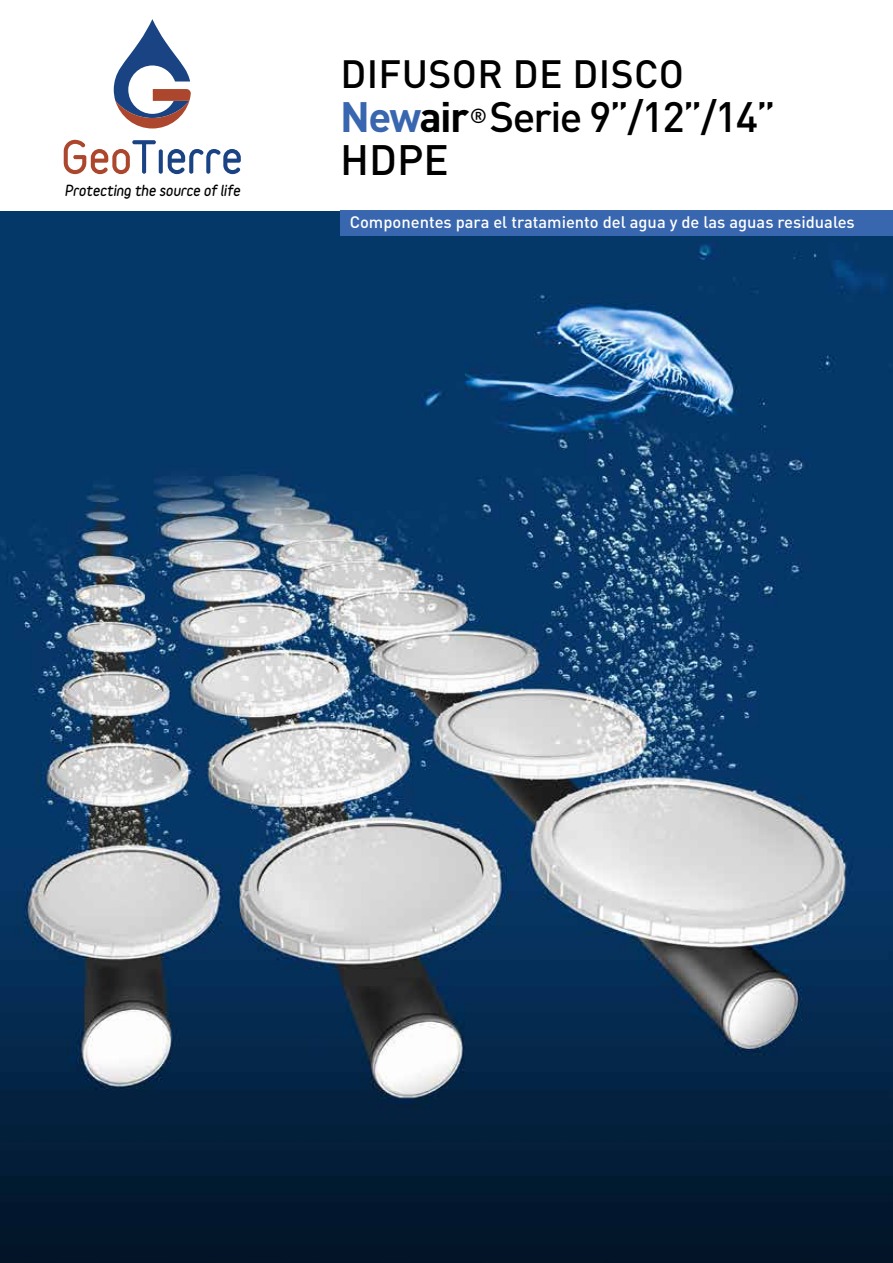
<style>
.page{position:relative;width:893px;height:1263px;background:#fff}
.page>*{position:absolute;margin:0;border:0;box-sizing:border-box;transform-origin:0 0}
.t1{font:500 42px/43.5px "DIN Pro";letter-spacing:-.04em;color:#000}
.t2{font:500 39px "DIN Pro";letter-spacing:.01em;color:#000}
.t3{font:500 16.5px "DIN Pro";color:#fff}
.t4{font:italic 900 13.8px "Variable";color:#000}
.s1{font-weight:700;color:#3866af}
.s2{font-weight:700}
</style>
<div class="page">
<img style="left:0;top:211px;width:893px;height:1052px">
<div style="left:340px;top:210px;width:553px;height:26px;background:#3866af"></div>
<svg style="left:114px;top:19px;width:77px;height:109px"></svg>
<svg style="left:64px;top:140px;width:92px;height:34px"></svg>
<svg style="left:159px;top:149px;width:4px;height:25px"></svg>
<svg style="left:168px;top:149px;width:73px;height:25px"></svg>
<p class="t4" style="left:64px;top:182px;width:177px">Protecting the source of life</p>
<h2 class="t2" style="left:340px;top:48px;width:345px">DIFUSOR DE DISCO</h2>
<h1 class="t1" style="left:340px;top:93px;width:437px"><span class="s1">New</span><span class="s2">air</span><sup>®</sup> Serie 9”/12”/14”<br>HDPE</h1>
<p class="t3" style="left:350px;top:211px;width:507px">Componentes para el tratamiento del agua y de las aguas residuales</p>
</div>
